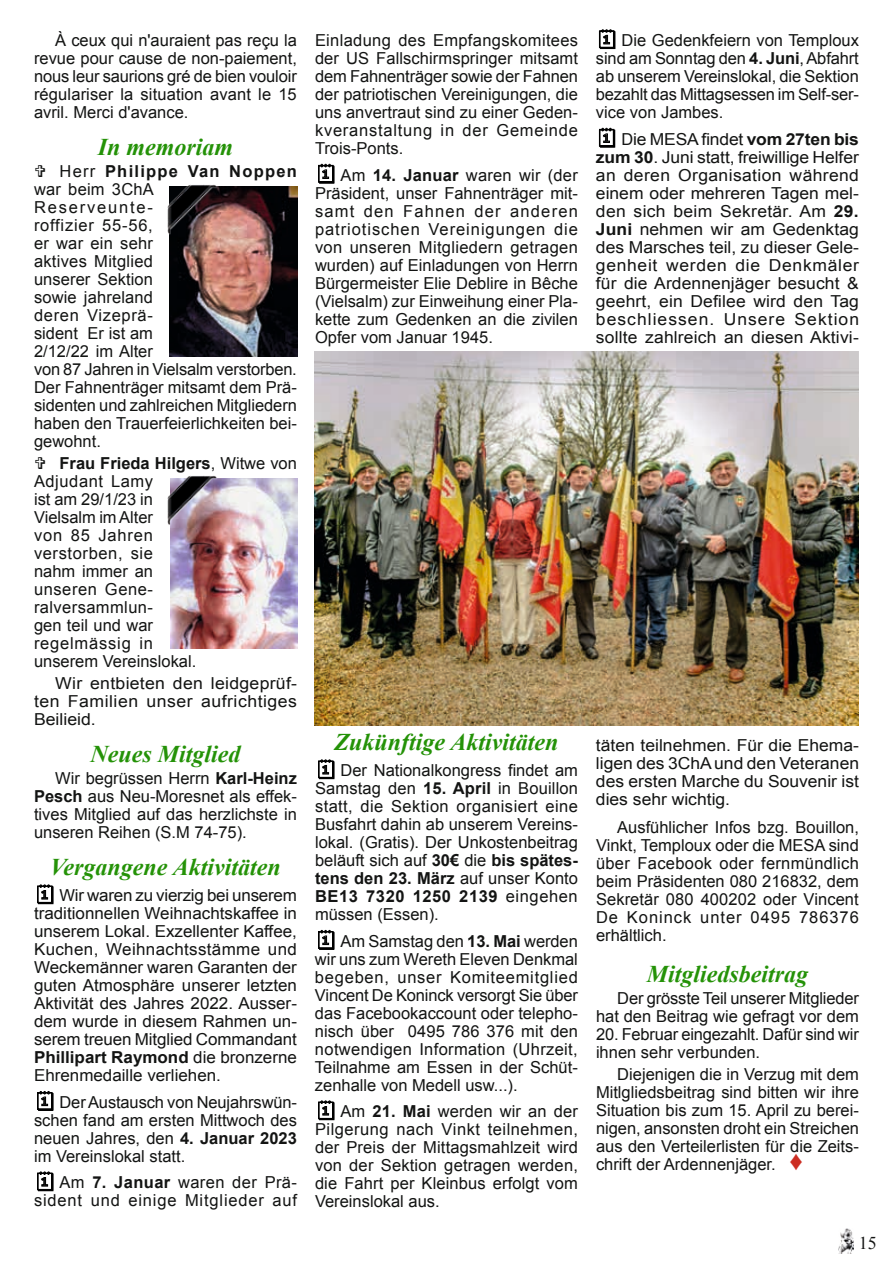
<style>
.page{position:relative;width:893px;height:1263px;background:#fff}
.page>*{position:absolute;margin:0;border:0;box-sizing:border-box;transform-origin:0 0}
.t1{font:italic 700 24px "Times New Roman";color:#249207}
.t2{font:18px "Times New Roman";color:#131413}
.t3{font:16.5px/18px "Arial";color:#131413;text-align:justify}
.t4{font:16.5px/18px "Arial";letter-spacing:.025em;color:#131413}
.t5{font:16.5px/18px "Arial";color:#131413;text-align:justify;scale:1.06 1}
.t6{font:16.5px/18px "Arial";color:#131413;text-align:justify;scale:1.07 1}
.t7{font:16.5px/18px "Arial";letter-spacing:.05em;color:#131413;text-align:right}
.s1{font-weight:700}
.s2{font-size:27px;color:#cc2d22}
</style>
<div class="page">
<img style="left:838px;top:1229px;width:16px;height:25px">
<img style="left:315px;top:351px;width:544px;height:375px">
<img style="left:170px;top:187px;width:128px;height:170px">
<img style="left:167px;top:184px;width:85px;height:84px">
<img style="left:170px;top:478px;width:128px;height:170px">
<img style="left:167px;top:475px;width:84px;height:84px">
<svg style="left:37px;top:884px;width:17px;height:20px"></svg>
<svg style="left:37px;top:1091px;width:17px;height:20px"></svg>
<svg style="left:37px;top:1171px;width:17px;height:20px"></svg>
<svg style="left:318px;top:164px;width:17px;height:20px"></svg>
<svg style="left:318px;top:759px;width:17px;height:20px"></svg>
<svg style="left:318px;top:930px;width:17px;height:20px"></svg>
<svg style="left:318px;top:1100px;width:17px;height:20px"></svg>
<svg style="left:599px;top:29px;width:17px;height:20px"></svg>
<svg style="left:599px;top:128px;width:16px;height:20px"></svg>
<p class="t3" style="left:34px;top:31px;width:264px;text-indent:21px">À ceux qui n'auraient pas reçu la revue pour cause de non-paiement, nous leur saurions gré de bien vouloir régulariser la situation avant le 15 avril. Merci d'avance.</p>
<h1 class="t1" style="left:98px;top:130px;width:137px">In memoriam</h1>
<p class="t3" style="left:34px;top:162px;width:264px;text-align:left;text-indent:26px">Herr <span class="s1">Philippe Van Noppen </span>war beim 3ChA<br>Reserveunte-<br>roffizier 55-56,<br>er war ein sehr<br>aktives Mitglied<br>unserer Sektion<br>sowie jahreland<br>deren Vizeprä-<br>sident Er ist am<br>2/12/22 im Alter<br>von 87 Jahren in Vielsalm verstorben.<br>Der Fahnenträger mitsamt dem Prä&shy;sidenten und zahlreichen Mitgliedern haben den Trauerfeierlichkeiten bei&shy;gewohnt.</p>
<p class="t4" style="left:34px;top:454px;width:264px;text-indent:26px"><span class="s1">Frau Frieda Hilgers</span>, Witwe von<br>Adjudant Lamy<br>ist am 29/1/23 in<br>Vielsalm im Alter<br>von 85 Jahren<br>verstorben, sie<br>nahm immer an<br>unseren Gene-<br>ralversammlun-<br>gen teil und war<br>regelmässig in<br>unserem Vereinslokal.</p>
<p class="t6" style="left:34px;top:674px;width:247px;text-indent:21px">Wir entbieten den leidgeprüf&shy;ten Familien unser aufrichtiges Beilieid.</p>
<h1 class="t1" style="left:91px;top:737px;width:151px">Neues Mitglied</h1>
<p class="t3" style="left:34px;top:769px;width:264px;text-indent:21px">Wir begrüssen Herrn <span class="s1">Karl-Heinz Pesch</span> aus Neu-Moresnet als effek&shy;tives Mitglied auf das herzlichste in unseren Reihen (S.M 74-75).</p>
<h1 class="t1" style="left:50px;top:850px;width:232px">Vergangene Aktivitäten</h1>
<p class="t3" style="left:34px;top:886px;width:265px;text-indent:26px">Wir waren zu vierzig bei unserem traditionnellen Weihnachtskaffee in unserem Lokal. Exzellenter Kaffee, Kuchen, Weihnachtsstämme und Weckemänner waren Garanten der guten Atmosphäre unserer letzten Aktivität des Jahres 2022. Ausser&shy;dem wurde in diesem Rahmen un&shy;serem treuen Mitglied Commandant <span class="s1">Phillipart Raymond</span> die bronzerne Ehrenmedaille verliehen.</p>
<p class="t3" style="left:34px;top:1093px;width:265px;text-indent:26px">Der Austausch von Neujahrswün&shy;schen fand am ersten Mittwoch des neuen Jahres, den <span class="s1">4. Januar 2023 </span>im Vereinslokal statt.</p>
<p class="t7" style="left:34px;top:1173px;width:265px">Am <span class="s1">7. Januar</span> waren der Prä&shy;sident und einige Mitglieder auf</p>
<p class="t3" style="left:315px;top:31px;width:265px">Einladung des Empfangskomitees der US Fallschirmspringer mitsamt dem Fahnenträger sowie der Fahnen der patriotischen Vereinigungen, die uns anvertraut sind zu einer Geden&shy;kveranstaltung in der Gemeinde Trois‑Ponts.</p>
<p class="t3" style="left:315px;top:166px;width:264px;text-indent:26px">Am <span class="s1">14. Januar</span> waren wir (der Präsident, unser Fahnenträger mit&shy;samt den Fahnen der anderen patriotischen Vereinigungen die von unseren Mitgliedern getragen wurden) auf Einladungen von Herrn Bürgermeister Elie Deblire in Bêche (Vielsalm) zur Einweihung einer Pla&shy;kette zum Gedenken an die zivilen Opfer vom Januar 1945.</p>
<h1 class="t1" style="left:335px;top:725px;width:225px">Zukünftige Aktivitäten</h1>
<p class="t3" style="left:315px;top:761px;width:265px;text-indent:26px">Der Nationalkongress findet am Samstag den <span class="s1">15. April</span> in Bouillon statt, die Sektion organisiert eine Busfahrt dahin ab unserem Vereins&shy;lokal. (Gratis). Der Unkostenbeitrag beläuft sich auf <span class="s1">30€</span> die <span class="s1">bis spätes&shy;tens den 23. März</span> auf unser Konto <span class="s1">BE13 7320 1250 2139</span> eingehen müssen (Essen).</p>
<p class="t3" style="left:315px;top:932px;width:264px;text-indent:26px">Am Samstag den <span class="s1">13. Mai</span> werden wir uns zum Wereth Eleven Denkmal begeben, unser Komiteemitglied Vincent De Koninck versorgt Sie über das Facebookaccount oder telepho&shy;nisch über 0495 786 376 mit den notwendigen Information (Uhrzeit, Teilnahme am Essen in der Schüt&shy;zenhalle von Medell usw...).</p>
<p class="t3" style="left:315px;top:1102px;width:265px;text-indent:26px">Am <span class="s1">21. Mai</span> werden wir an der Pilgerung nach Vinkt teilnehmen, der Preis der Mittagsmahlzeit wird von der Sektion getragen werden, die Fahrt per Kleinbus erfolgt vom Vereinslokal aus.</p>
<p class="t3" style="left:596px;top:31px;width:264px;text-indent:26px">Die Gedenkfeiern von Temploux sind am Sonntag den <span class="s1">4. Juni</span>, Abfahrt ab unserem Vereinslokal, die Sektion bezahlt das Mittagsessen im Self‑ser&shy;vice von Jambes.</p>
<p class="t3" style="left:596px;top:130px;width:265px;text-indent:26px">Die MESA findet <span class="s1">vom 27ten bis zum 30</span>. Juni statt, freiwillige Helfer an deren Organisation während einem oder mehreren Tagen mel&shy;den sich beim Sekretär. Am <span class="s1">29.<br>Juni</span> nehmen wir am Gedenktag des Marsches teil, zu dieser Gele&shy;genheit werden die Denkmäler für die Ardennenjäger besucht &amp; geehrt, ein Defilee wird den Tag beschliessen. Unsere Sektion sollte zahlreich an diesen Aktivi-</p>
<p class="t5" style="left:596px;top:736px;width:250px">täten teilnehmen. Für die Ehema&shy;ligen des 3ChA und den Veteranen des ersten Marche du Souvenir ist dies sehr wichtig.</p>
<p class="t3" style="left:596px;top:818px;width:264px;text-indent:21px">Ausfühlicher Infos bzg. Bouillon, Vinkt, Temploux oder die MESA sind über Facebook oder fernmündlich beim Präsidenten 080 216832, dem Sekretär 080 400202 oder Vincent De Koninck unter 0495 786376 erhältlich.</p>
<h1 class="t1" style="left:647px;top:957px;width:163px">Mitgliedsbeitrag</h1>
<p class="t3" style="left:596px;top:989px;width:265px;text-align:right">Der grösste Teil unserer Mitglieder hat den Beitrag wie gefragt vor dem</p>
<p class="t3" style="left:596px;top:1025px;width:264px">20. Februar eingezahlt. Dafür sind wir ihnen sehr verbunden.</p>
<p class="t3" style="left:596px;top:1065px;width:264px;text-indent:21px">Diejenigen die in Verzug mit dem Mitlgliedsbeitrag sind bitten wir ihre Situation bis zum 15. April zu berei&shy;nigen, ansonsten droht ein Streichen aus den Verteilerlisten für die Zeits&shy;chrift der Ardennenjäger. <span class="s2">♦</span></p>
<p class="t2" style="left:859px;top:1230px;width:19px">15</p>
</div>
